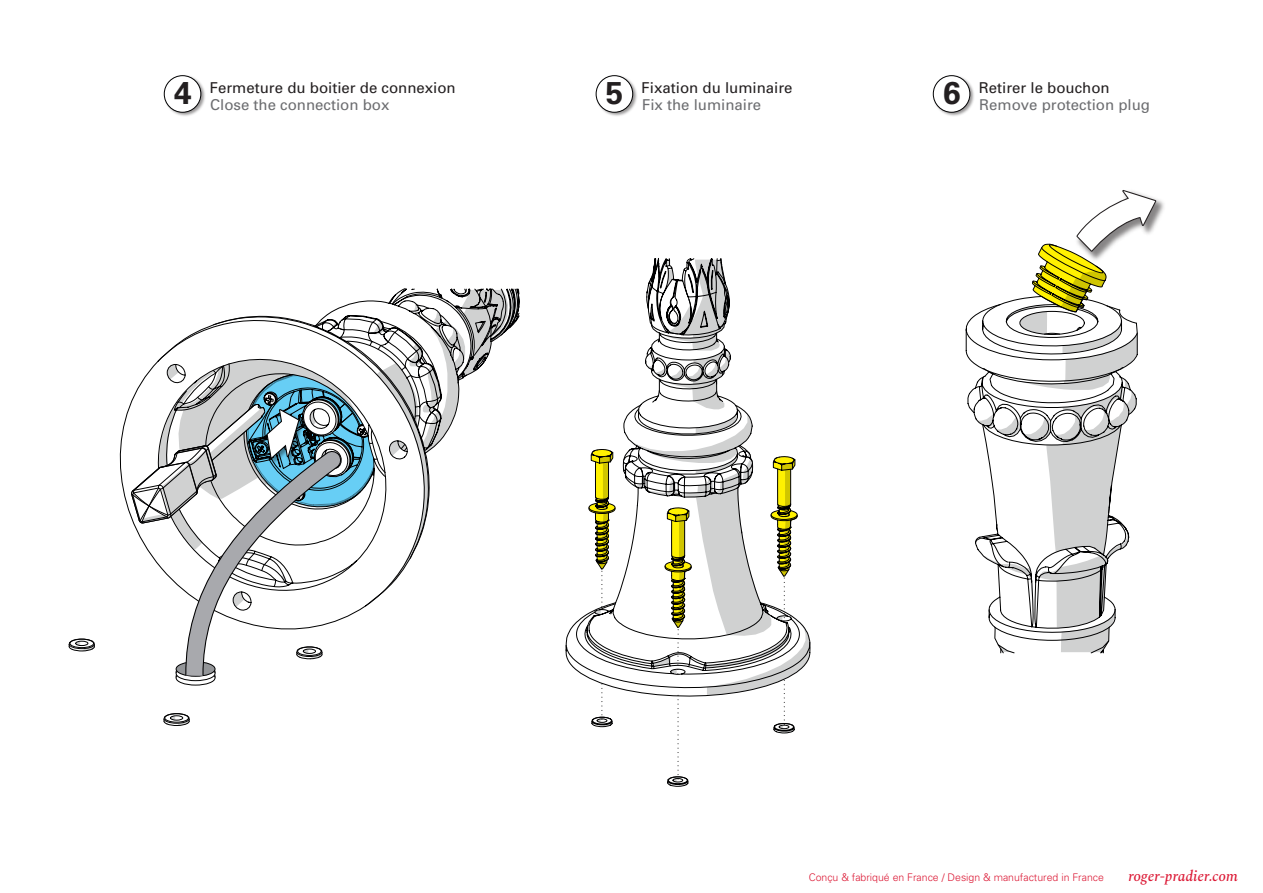
<style>
.page{position:relative;width:1263px;height:893px;background:#fff}
.page>*{position:absolute;margin:0;border:0;box-sizing:border-box;transform-origin:0 0}
.t1{font:700 31.5px "Univers LT Std";color:#231f20}
.t2{font:15px "Univers";color:#231f20}
.t3{font:15px "Univers";color:#6c6d70}
.t4{font:italic 500 15px "Spectral";color:#dc1a36}
.t5{font:300 10.5px "Univers";color:#dc1a36}
</style>
<div class="page">
<svg style="left:965px;top:296px;width:173px;height:358px"></svg>
<svg style="left:565px;top:258px;width:246px;height:439px"></svg>
<svg style="left:588px;top:449px;width:27px;height:162px"></svg>
<svg style="left:591px;top:684px;width:22px;height:44px"></svg>
<svg style="left:667px;top:695px;width:22px;height:92px"></svg>
<svg style="left:773px;top:680px;width:22px;height:54px"></svg>
<svg style="left:665px;top:507px;width:27px;height:167px"></svg>
<svg style="left:771px;top:456px;width:27px;height:164px"></svg>
<img style="left:1156px;top:199px;width:8px;height:25px">
<svg style="left:1032px;top:190px;width:124px;height:145px"></svg>
<svg style="left:119px;top:288px;width:401px;height:312px"></svg>
<svg style="left:163px;top:713px;width:27px;height:13px"></svg>
<svg style="left:68px;top:638px;width:27px;height:14px"></svg>
<svg style="left:176px;top:671px;width:39px;height:14px"></svg>
<div style="left:176px;top:670px;width:39px;height:15px;border:1px solid #000001;border-radius:50%"></div>
<svg style="left:176px;top:666px;width:39px;height:15px"></svg>
<div style="left:176px;top:666px;width:39px;height:15px;border:1px solid #000001;border-radius:50%"></div>
<svg style="left:131px;top:374px;width:244px;height:303px"></svg>
<img style="left:932px;top:75px;width:42px;height:41px">
<div style="left:933px;top:76px;width:37px;height:36px;background:#fff;border-radius:50%"></div>
<div style="left:933px;top:75px;width:37px;height:37px;border:1px solid #000001;border-radius:50%"></div>
<img style="left:595px;top:75px;width:42px;height:41px">
<div style="left:596px;top:76px;width:37px;height:36px;background:#fff;border-radius:50%"></div>
<div style="left:596px;top:75px;width:37px;height:37px;border:1px solid #000001;border-radius:50%"></div>
<img style="left:163px;top:75px;width:42px;height:41px">
<div style="left:164px;top:76px;width:37px;height:36px;background:#fff;border-radius:50%"></div>
<div style="left:164px;top:75px;width:37px;height:37px;border:1px solid #000001;border-radius:50%"></div>
<h1 class="t1" style="left:174px;top:75px;width:19px">4</h1>
<p class="t2" style="left:210px;top:79px;width:247px">Fermeture du boitier de connexion</p>
<p class="t3" style="left:210px;top:96px;width:181px">Close the connection box</p>
<h1 class="t1" style="left:606px;top:75px;width:19px">5</h1>
<p class="t2" style="left:642px;top:79px;width:152px">Fixation du luminaire</p>
<p class="t3" style="left:642px;top:96px;width:121px">Fix the luminaire</p>
<h1 class="t1" style="left:943px;top:75px;width:19px">6</h1>
<p class="t2" style="left:979px;top:79px;width:132px">Retirer le bouchon</p>
<p class="t3" style="left:979px;top:96px;width:172px">Remove protection plug</p>
<p class="t5" style="left:809px;top:871px;width:297px">Conçu &amp; fabriqué en France / Design &amp; manufactured in France</p>
<p class="t4" style="left:1128px;top:865px;width:111px">roger-pradier.com</p>
</div>
